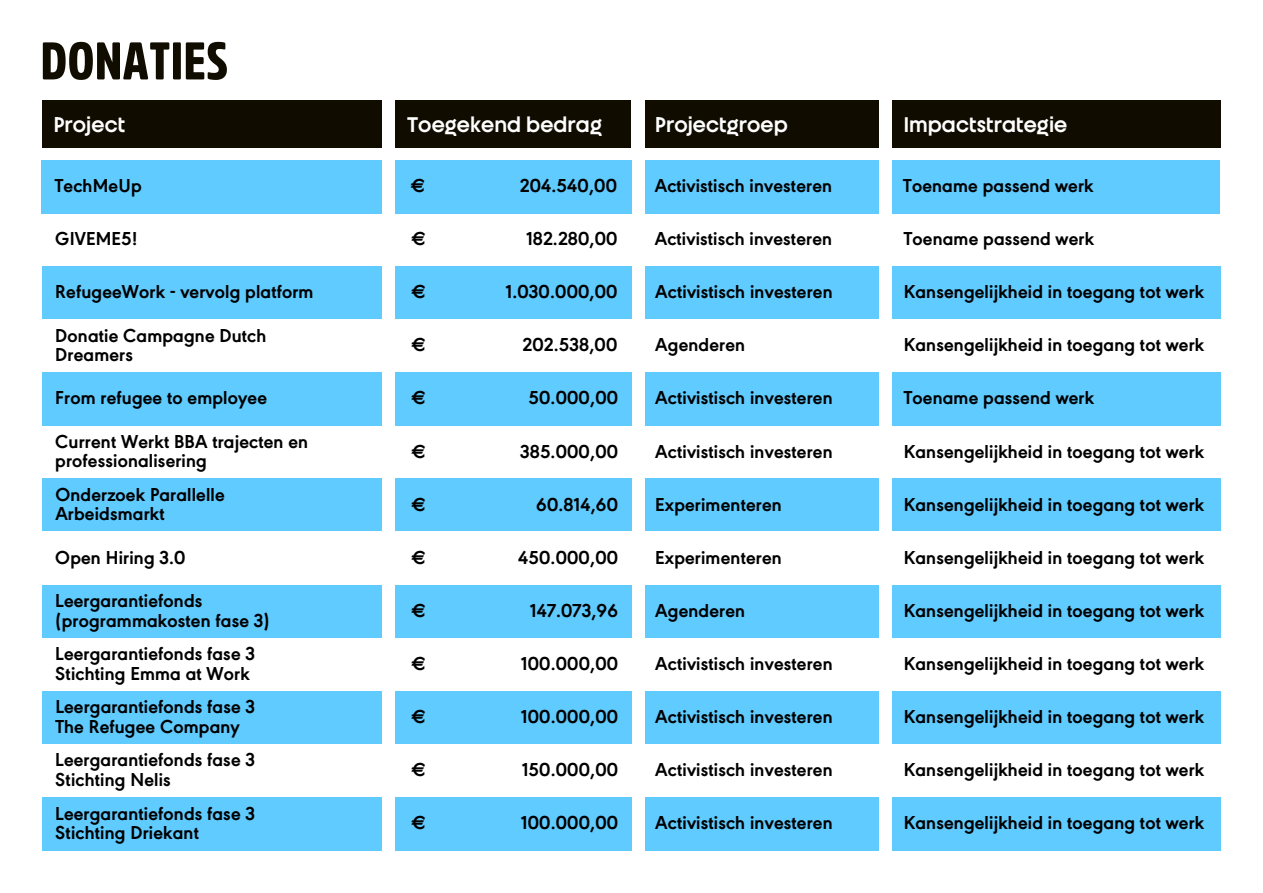
<style>
.page{position:relative;width:1263px;height:893px;background:#fff}
.page>*{position:absolute;margin:0;border:0;box-sizing:border-box;transform-origin:0 0}
.t1{font:900 52.5px "Amsi Pro Cond";letter-spacing:.005em;color:#110c00}
.t2{font:500 21.15px "Unigeo 32 Variable";letter-spacing:.005em;color:#fff}
.t3{font:700 19.5px/19.5px "URW Geometric";letter-spacing:.01em;color:#000}
</style>
<div class="page">
<div style="left:42px;top:100px;width:340px;height:47px;background:#110c00"></div>
<div style="left:892px;top:100px;width:328px;height:47px;background:#110c00"></div>
<div style="left:395px;top:100px;width:236px;height:47px;background:#110c00"></div>
<div style="left:644px;top:100px;width:235px;height:47px;background:#110c00"></div>
<div style="left:42px;top:266px;width:1178px;height:53px;background:#5fcbff"></div>
<div style="left:42px;top:479px;width:1178px;height:53px;background:#5fcbff"></div>
<div style="left:42px;top:585px;width:1178px;height:53px;background:#5fcbff"></div>
<div style="left:42px;top:691px;width:1178px;height:53px;background:#5fcbff"></div>
<div style="left:42px;top:797px;width:1178px;height:53px;background:#5fcbff"></div>
<div style="left:42px;top:373px;width:1178px;height:53px;background:#5fcbff"></div>
<div style="left:42px;top:160px;width:1178px;height:53px;background:#5fcbff"></div>
<div style="left:382px;top:86px;width:13px;height:785px;background:#fff"></div>
<div style="left:632px;top:86px;width:13px;height:785px;background:#fff"></div>
<div style="left:879px;top:86px;width:13px;height:785px;background:#fff"></div>
<h1 class="t1" style="left:41px;top:25px;width:189px">DONATIES</h1>
<p class="t2" style="left:54px;top:109px;width:73px">Project</p>
<p class="t2" style="left:655px;top:109px;width:134px">Projectgroep</p>
<p class="t2" style="left:904px;top:109px;width:165px">Impactstrategie</p>
<p class="t2" style="left:407px;top:109px;width:196px">Toegekend bedrag</p>
<p class="t3" style="left:55px;top:174px;width:88px">TechMeUp</p>
<p class="t3" style="left:410px;top:174px;width:17px">€</p>
<p class="t3" style="left:520px;top:174px;width:99px">204.540,00</p>
<p class="t3" style="left:655px;top:174px;width:179px">Activistisch investeren</p>
<p class="t3" style="left:655px;top:228px;width:179px">Activistisch investeren</p>
<p class="t3" style="left:903px;top:174px;width:192px">Toename passend werk</p>
<p class="t3" style="left:55px;top:228px;width:84px">GIVEME5!</p>
<p class="t3" style="left:410px;top:228px;width:17px">€</p>
<p class="t3" style="left:526px;top:228px;width:93px">182.280,00</p>
<p class="t3" style="left:655px;top:231px;width:179px">Activistisch investeren</p>
<p class="t3" style="left:904px;top:228px;width:192px">Toename passend werk</p>
<p class="t3" style="left:55px;top:281px;width:260px">RefugeeWork - vervolg platform</p>
<p class="t3" style="left:410px;top:281px;width:17px">€</p>
<p class="t3" style="left:506px;top:281px;width:113px">1.030.000,00</p>
<p class="t3" style="left:655px;top:281px;width:179px">Activistisch investeren</p>
<p class="t3" style="left:904px;top:281px;width:302px">Kansengelijkheid in toegang tot werk</p>
<p class="t3" style="left:523px;top:334px;width:96px">202.538,00</p>
<p class="t3" style="left:55px;top:324px;width:213px">Donatie Campagne Dutch<br>Dreamers</p>
<p class="t3" style="left:410px;top:334px;width:17px">€</p>
<p class="t3" style="left:655px;top:334px;width:91px">Agenderen</p>
<p class="t3" style="left:904px;top:334px;width:302px">Kansengelijkheid in toegang tot werk</p>
<p class="t3" style="left:55px;top:387px;width:213px">From refugee to employee</p>
<p class="t3" style="left:410px;top:387px;width:17px">€</p>
<p class="t3" style="left:528px;top:387px;width:91px">50.000,00</p>
<p class="t3" style="left:655px;top:387px;width:179px">Activistisch investeren</p>
<p class="t3" style="left:904px;top:387px;width:192px">Toename passend werk</p>
<p class="t3" style="left:55px;top:430px;width:254px">Current Werkt BBA trajecten en professionalisering</p>
<p class="t3" style="left:410px;top:440px;width:17px">€</p>
<p class="t3" style="left:655px;top:440px;width:179px">Activistisch investeren</p>
<p class="t3" style="left:904px;top:440px;width:302px">Kansengelijkheid in toegang tot werk</p>
<p class="t3" style="left:536px;top:493px;width:83px">60.814,60</p>
<p class="t3" style="left:520px;top:440px;width:100px">385.000,00</p>
<p class="t3" style="left:55px;top:483px;width:171px">Onderzoek Parallelle<br>Arbeidsmarkt</p>
<p class="t3" style="left:410px;top:493px;width:17px">€</p>
<p class="t3" style="left:655px;top:493px;width:128px">Experimenteren</p>
<p class="t3" style="left:904px;top:493px;width:302px">Kansengelijkheid in toegang tot werk</p>
<p class="t3" style="left:55px;top:546px;width:132px">Open Hiring 3.0</p>
<p class="t3" style="left:410px;top:546px;width:17px">€</p>
<p class="t3" style="left:518px;top:546px;width:101px">450.000,00</p>
<p class="t3" style="left:655px;top:546px;width:128px">Experimenteren</p>
<p class="t3" style="left:904px;top:546px;width:302px">Kansengelijkheid in toegang tot werk</p>
<p class="t3" style="left:530px;top:599px;width:90px">147.073,96</p>
<p class="t3" style="left:55px;top:589px;width:216px">Leergarantiefonds (programmakosten fase 3)</p>
<p class="t3" style="left:410px;top:599px;width:17px">€</p>
<p class="t3" style="left:655px;top:599px;width:91px">Agenderen</p>
<p class="t3" style="left:904px;top:599px;width:302px">Kansengelijkheid in toegang tot werk</p>
<p class="t3" style="left:521px;top:652px;width:98px">100.000,00</p>
<p class="t3" style="left:55px;top:643px;width:201px">Leergarantiefonds fase 3<br>Stichting Emma at Work</p>
<p class="t3" style="left:410px;top:652px;width:17px">€</p>
<p class="t3" style="left:655px;top:652px;width:179px">Activistisch investeren</p>
<p class="t3" style="left:904px;top:652px;width:302px">Kansengelijkheid in toegang tot werk</p>
<p class="t3" style="left:521px;top:705px;width:98px">100.000,00</p>
<p class="t3" style="left:55px;top:696px;width:201px">Leergarantiefonds fase 3<br>The Refugee Company</p>
<p class="t3" style="left:410px;top:705px;width:17px">€</p>
<p class="t3" style="left:655px;top:705px;width:179px">Activistisch investeren</p>
<p class="t3" style="left:904px;top:705px;width:302px">Kansengelijkheid in toegang tot werk</p>
<p class="t3" style="left:522px;top:759px;width:98px">150.000,00</p>
<p class="t3" style="left:55px;top:749px;width:201px">Leergarantiefonds fase 3<br>Stichting Nelis</p>
<p class="t3" style="left:410px;top:759px;width:17px">€</p>
<p class="t3" style="left:655px;top:759px;width:179px">Activistisch investeren</p>
<p class="t3" style="left:904px;top:759px;width:302px">Kansengelijkheid in toegang tot werk</p>
<p class="t3" style="left:521px;top:812px;width:98px">100.000,00</p>
<p class="t3" style="left:55px;top:802px;width:201px">Leergarantiefonds fase 3<br>Stichting Driekant</p>
<p class="t3" style="left:410px;top:812px;width:17px">€</p>
<p class="t3" style="left:655px;top:812px;width:179px">Activistisch investeren</p>
<p class="t3" style="left:904px;top:812px;width:302px">Kansengelijkheid in toegang tot werk</p>
</div>
